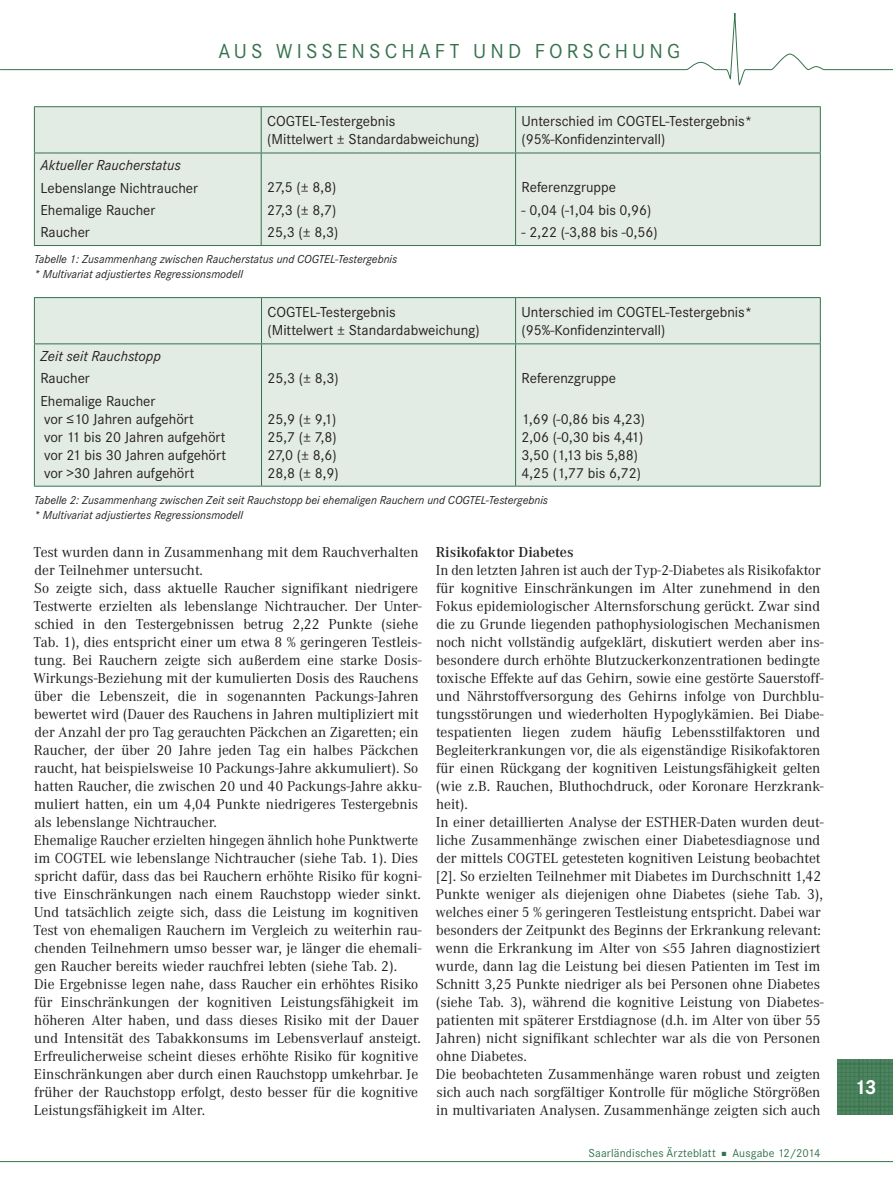
<style>
.page{position:relative;width:893px;height:1191px;background:#fff}
.page>*{position:absolute;margin:0;border:0;box-sizing:border-box;transform-origin:0 0}
.t1{font:21px "Corporate S";letter-spacing:.195em;color:#35724c}
.t2{font:700 21px "Corporate S";color:#fff}
.Fließtext{font:15px/18px "Corporate A";color:#231f20}
.t3{font:15px/18px "Corporate S";color:#231f20}
.t4{font:italic 15px "Corporate S";color:#231f20}
.Fließtext-2{font:600 15px "Corporate A";color:#231f20}
.Bildunterschriften{font:italic 12px "Corporate S";color:#231f20}
.t5{font:12px "Corporate S";letter-spacing:.01em;color:#35724c}
</style>
<div class="page">
<img style="left:838px;top:1059px;width:55px;height:55px">
<hr style="left:0;top:1161px;width:893px;height:1px;background:#35724c">
<svg style="left:1px;top:13px;width:892px;height:72px"></svg>
<div style="left:35px;top:107px;width:785px;height:138px;background:#e3ebe5"></div>
<hr style="left:34px;top:107px;width:1px;height:46px;background:#35724c">
<hr style="left:34px;top:106px;width:227px;height:1px;background:#35724c">
<hr style="left:261px;top:106px;width:255px;height:1px;background:#35724c">
<hr style="left:516px;top:106px;width:305px;height:1px;background:#35724c">
<hr style="left:261px;top:107px;width:1px;height:46px;background:#35724c">
<hr style="left:515px;top:107px;width:1px;height:46px;background:#35724c">
<hr style="left:820px;top:107px;width:1px;height:46px;background:#35724c">
<hr style="left:34px;top:153px;width:1px;height:92px;background:#35724c">
<hr style="left:34px;top:153px;width:227px;height:1px;background:#35724c">
<hr style="left:261px;top:153px;width:255px;height:1px;background:#35724c">
<hr style="left:516px;top:153px;width:305px;height:1px;background:#35724c">
<hr style="left:261px;top:153px;width:1px;height:92px;background:#35724c">
<hr style="left:515px;top:153px;width:1px;height:92px;background:#35724c">
<hr style="left:820px;top:153px;width:1px;height:92px;background:#35724c">
<hr style="left:34px;top:245px;width:227px;height:1px;background:#35724c">
<hr style="left:261px;top:245px;width:255px;height:1px;background:#35724c">
<hr style="left:516px;top:245px;width:305px;height:1px;background:#35724c">
<div style="left:35px;top:298px;width:785px;height:188px;background:#e3ebe5"></div>
<hr style="left:34px;top:298px;width:1px;height:45px;background:#35724c">
<hr style="left:34px;top:297px;width:227px;height:1px;background:#35724c">
<hr style="left:261px;top:297px;width:255px;height:1px;background:#35724c">
<hr style="left:516px;top:297px;width:305px;height:1px;background:#35724c">
<hr style="left:261px;top:298px;width:1px;height:45px;background:#35724c">
<hr style="left:515px;top:298px;width:1px;height:45px;background:#35724c">
<hr style="left:820px;top:298px;width:1px;height:45px;background:#35724c">
<hr style="left:34px;top:344px;width:1px;height:142px;background:#35724c">
<hr style="left:34px;top:343px;width:227px;height:1px;background:#35724c">
<hr style="left:261px;top:343px;width:255px;height:1px;background:#35724c">
<hr style="left:516px;top:343px;width:305px;height:1px;background:#35724c">
<hr style="left:261px;top:344px;width:1px;height:142px;background:#35724c">
<hr style="left:515px;top:344px;width:1px;height:142px;background:#35724c">
<hr style="left:820px;top:344px;width:1px;height:142px;background:#35724c">
<hr style="left:34px;top:486px;width:227px;height:1px;background:#35724c">
<hr style="left:261px;top:486px;width:255px;height:1px;background:#35724c">
<hr style="left:516px;top:486px;width:305px;height:1px;background:#35724c">
<p class="t1" style="left:218px;top:40px;width:463px">AUS WISSENSCHAFT UND FORSCHUNG</p>
<p class="t4" style="left:40px;top:157px;width:142px">Aktueller Raucherstatus</p>
<p class="t3" style="left:40px;top:179px;width:159px">Lebenslange Nichtraucher</p>
<p class="t3" style="left:40px;top:201px;width:117px">Ehemalige Raucher</p>
<p class="t3" style="left:40px;top:223px;width:51px">Raucher</p>
<p class="t3" style="left:267px;top:113px;width:214px">COGTEL-Testergebnis<br>(Mittelwert ± Standardabweichung)</p>
<p class="t3" style="left:522px;top:113px;width:232px">Unterschied im COGTEL-Testergebnis* (95%-Konfidenzintervall)</p>
<p class="t3" style="left:267px;top:179px;width:71px">27,5 (± 8,8)</p>
<p class="t3" style="left:267px;top:201px;width:71px">27,3 (± 8,7)</p>
<p class="t3" style="left:267px;top:223px;width:73px">25,3 (± 8,3)</p>
<p class="t3" style="left:522px;top:179px;width:96px">Referenzgruppe</p>
<p class="t3" style="left:522px;top:201px;width:131px">- 0,04 (-1,04 bis 0,96)</p>
<p class="t3" style="left:522px;top:223px;width:137px">- 2,22 (-3,88 bis -0,56)</p>
<p class="Bildunterschriften" style="left:34px;top:252px;width:365px">Tabelle 1: Zusammenhang zwischen Raucherstatus und COGTEL-Testergebnis</p>
<p class="Bildunterschriften" style="left:34px;top:267px;width:211px">* Multivariat adjustiertes Regressionsmodell</p>
<p class="t3" style="left:267px;top:303px;width:214px">COGTEL-Testergebnis<br>(Mittelwert ± Standardabweichung)</p>
<p class="t3" style="left:522px;top:303px;width:232px">Unterschied im COGTEL-Testergebnis* (95%-Konfidenzintervall)</p>
<p class="t4" style="left:40px;top:347px;width:122px">Zeit seit Rauchstopp</p>
<p class="t3" style="left:40px;top:369px;width:51px">Raucher</p>
<p class="t3" style="left:40px;top:392px;width:187px">Ehemalige Raucher<br>vor ≤10 Jahren aufgehört<br>vor 11 bis 20 Jahren aufgehört vor 21 bis 30 Jahren aufgehört vor &gt;30 Jahren aufgehört</p>
<p class="t3" style="left:522px;top:369px;width:96px">Referenzgruppe</p>
<p class="t3" style="left:522px;top:410px;width:125px">1,69 (-0,86 bis 4,23)</p>
<p class="t3" style="left:522px;top:428px;width:123px">2,06 (-0,30 bis 4,41)</p>
<p class="t3" style="left:522px;top:446px;width:118px">3,50 (1,13 bis 5,88)</p>
<p class="t3" style="left:522px;top:464px;width:121px">4,25 (1,77 bis 6,72)</p>
<p class="Bildunterschriften" style="left:34px;top:493px;width:516px">Tabelle 2: Zusammenhang zwischen Zeit seit Rauchstopp bei ehemaligen Rauchern und COGTEL-Testergebnis</p>
<p class="Bildunterschriften" style="left:34px;top:508px;width:211px">* Multivariat adjustiertes Regressionsmodell</p>
<p class="t3" style="left:267px;top:369px;width:73px">25,3 (± 8,3)</p>
<p class="t3" style="left:267px;top:410px;width:70px">25,9 (± 9,1)</p>
<p class="t3" style="left:267px;top:428px;width:71px">25,7 (± 7,8)</p>
<p class="t3" style="left:267px;top:446px;width:71px">27,0 (± 8,6)</p>
<p class="t3" style="left:267px;top:464px;width:73px">28,8 (± 8,9)</p>
<p class="Fließtext" style="left:34px;top:543px;width:386px">Test wurden dann in Zusammenhang mit dem Rauchverhalten der Teilnehmer untersucht.</p>
<p class="Fließtext" style="left:33px;top:579px;width:390px">So zeigte sich, dass aktuelle Raucher signifikant niedrigere Testwerte erzielten als lebenslange Nichtraucher. Der Unter&shy;schied in den Testergebnissen betrug 2,22 Punkte (siehe Tab. 1), dies entspricht einer um etwa 8 % geringeren Testleis&shy;tung. Bei Rauchern zeigte sich außerdem eine starke Dosis-Wirkungs-Beziehung mit der kumulierten Dosis des Rauchens über die Lebenszeit, die in sogenannten Packungs-Jahren bewertet wird (Dauer des Rauchens in Jahren multipliziert mit der Anzahl der pro Tag gerauchten Päckchen an Zigaretten; ein Raucher, der über 20 Jahre jeden Tag ein halbes Päckchen raucht, hat beispielsweise 10 Packungs-Jahre akkumuliert). So hatten Raucher, die zwischen 20 und 40 Packungs-Jahre akku&shy;muliert hatten, ein um 4,04 Punkte niedrigeres Testergebnis als lebenslange Nichtraucher.</p>
<p class="Fließtext" style="left:34px;top:831px;width:390px">Ehemalige Raucher erzielten hingegen ähnlich hohe Punktwerte im COGTEL wie lebenslange Nichtraucher (siehe Tab. 1). Dies spricht dafür, dass das bei Rauchern erhöhte Risiko für kogni&shy;tive Einschränkungen nach einem Rauchstopp wieder sinkt.<br>Und tatsächlich zeigte sich, dass die Leistung im kognitiven Test von ehemaligen Rauchern im Vergleich zu weiterhin rau&shy;chenden Teilnehmern umso besser war, je länger die ehemali&shy;gen Raucher bereits wieder rauchfrei lebten (siehe Tab. 2).</p>
<p class="Fließtext" style="left:34px;top:975px;width:388px">Die Ergebnisse legen nahe, dass Raucher ein erhöhtes Risiko für Einschränkungen der kognitiven Leistungsfähigkeit im höheren Alter haben, und dass dieses Risiko mit der Dauer und Intensität des Tabakkonsums im Lebensverlauf ansteigt.<br>Erfreulicherweise scheint dieses erhöhte Risiko für kognitive Einschränkungen aber durch einen Rauchstopp umkehrbar. Je früher der Rauchstopp erfolgt, desto besser für die kognitive Leistungsfähigkeit im Alter.</p>
<p class="Fließtext-2" style="left:436px;top:543px;width:139px">Risikofaktor Diabetes</p>
<p class="Fließtext" style="left:436px;top:561px;width:389px">In den letzten Jahren ist auch der Typ-2-Diabetes als Risikofaktor für kognitive Einschränkungen im Alter zunehmend in den Fokus epidemiologischer Alternsforschung gerückt. Zwar sind die zu Grunde liegenden pathophysiologischen Mechanismen noch nicht vollständig aufgeklärt, diskutiert werden aber ins&shy;besondere durch erhöhte Blutzuckerkonzentrationen bedingte toxische Effekte auf das Gehirn, sowie eine gestörte Sauerstoff&shy;und Nährstoffversorgung des Gehirns infolge von Durchblu&shy;tungsstörungen und wiederholten Hypoglykämien. Bei Diabe&shy;tespatienten liegen zudem häufig Lebensstilfaktoren und Begleiterkrankungen vor, die als eigenständige Risikofaktoren für einen Rückgang der kognitiven Leistungsfähigkeit gelten (wie z.B. Rauchen, Bluthochdruck, oder Koronare Herzkrank&shy;heit).</p>
<p class="Fließtext" style="left:436px;top:813px;width:389px">In einer detaillierten Analyse der ESTHER-Daten wurden deut&shy;liche Zusammenhänge zwischen einer Diabetesdiagnose und der mittels COGTEL getesteten kognitiven Leistung beobachtet [2]. So erzielten Teilnehmer mit Diabetes im Durchschnitt 1,42<br>Punkte weniger als diejenigen ohne Diabetes (siehe Tab. 3), welches einer 5 % geringeren Testleistung entspricht. Dabei war besonders der Zeitpunkt des Beginns der Erkrankung relevant: wenn die Erkrankung im Alter von ≤55 Jahren diagnostiziert wurde, dann lag die Leistung bei diesen Patienten im Test im Schnitt 3,25 Punkte niedriger als bei Personen ohne Diabetes (siehe Tab. 3), während die kognitive Leistung von Diabetes&shy;patienten mit späterer Erstdiagnose (d.h. im Alter von über 55<br>Jahren) nicht signifikant schlechter war als die von Personen ohne Diabetes.</p>
<p class="Fließtext" style="left:436px;top:1065px;width:386px;text-align:justify">Die beobachteten Zusammenhänge waren robust und zeigten sich auch nach sorgfältiger Kontrolle für mögliche Störgrößen in multivariaten Analysen. Zusammenhänge zeigten sich auch</p>
<p class="t5" style="left:588px;top:1146px;width:234px">Saarländisches Ärzteblatt ■ Ausgabe 12/2014</p>
<p class="t2" style="left:854px;top:1075px;width:24px">13</p>
</div>
